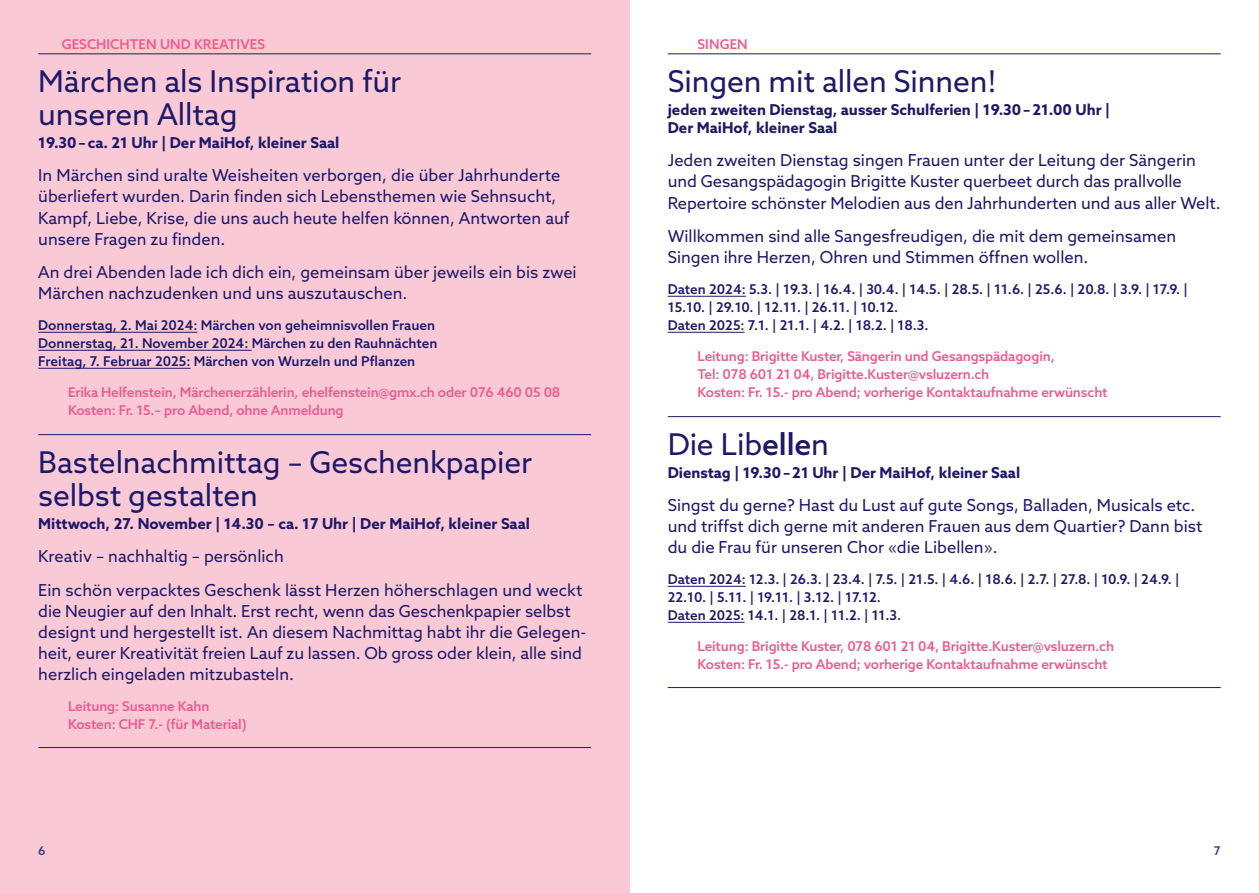
<style>
.page{position:relative;width:1259px;height:893px;background:#fff}
.page>*{position:absolute;margin:0;border:0;box-sizing:border-box;transform-origin:0 0}
.t1{font:30px/33px "Azo Sans";letter-spacing:-.005em;color:#1d186a}
.t2{font:16.5px/21px "Azo Sans";color:#1d186a}
.t3{font:700 15px/18px "Azo Sans";color:#1d186a}
.t4{font:500 13.5px/18px "Azo Sans";letter-spacing:-.01em;color:#f0588d}
.t5{font:500 13.5px/18px "Azo Sans";color:#1d186a}
.t6{font:500 12px "Azo Sans";color:#3d397e}
.s1{font-weight:500}
</style>
<div class="page">
<div style="left:0;top:0;width:629px;height:893px;background:#f9cad6"></div>
<hr style="left:668px;top:53px;width:552px;height:1px;background:#1d186a">
<hr style="left:668px;top:296px;width:78px;height:1px;background:#1d186a">
<hr style="left:668px;top:332px;width:76px;height:1px;background:#1d186a">
<hr style="left:668px;top:416px;width:552px;height:1px;background:#1d186a">
<hr style="left:668px;top:586px;width:78px;height:1px;background:#1d186a">
<hr style="left:668px;top:622px;width:76px;height:1px;background:#1d186a">
<hr style="left:668px;top:687px;width:552px;height:1px;background:#1d186a">
<hr style="left:38px;top:53px;width:553px;height:1px;background:#1d186a">
<hr style="left:38px;top:332px;width:159px;height:1px;background:#1d186a">
<hr style="left:38px;top:350px;width:214px;height:1px;background:#1d186a">
<hr style="left:38px;top:368px;width:152px;height:1px;background:#1d186a">
<hr style="left:38px;top:434px;width:553px;height:1px;background:#1d186a">
<hr style="left:38px;top:747px;width:553px;height:1px;background:#1d186a">
<p class="t4" style="left:62px;top:35px;width:205px">GESCHICHTEN UND KREATIVES</p>
<h1 class="t1" style="left:38px;top:65px;width:364px">Märchen als Inspiration für unseren Alltag</h1>
<p class="t3" style="left:38px;top:133px;width:303px">19.30–ca. 21 Uhr | Der MaiHof, kleiner Saal</p>
<p class="t2" style="left:38px;top:165px;width:533px">In Märchen sind uralte Weisheiten verborgen, die über Jahrhunderte überliefert wurden. Darin finden sich Lebensthemen wie Sehnsucht, Kampf, Liebe, Krise, die uns auch heute helfen können, Antworten auf unsere Fragen zu finden.</p>
<p class="t2" style="left:38px;top:262px;width:540px">An drei Abenden lade ich dich ein, gemeinsam über jeweils ein bis zwei<br>Märchen nachzudenken und uns auszutauschen.</p>
<p class="t5" style="left:38px;top:316px;width:401px">Donnerstag, 2. Mai 2024: Märchen von geheimnisvollen Frauen<br>Donnerstag, 21. November 2024: Märchen zu den Rauhnächten<br>Freitag, 7. Februar 2025: Märchen von Wurzeln und Pflanzen</p>
<p class="t4" style="left:68px;top:383px;width:494px">Erika Helfenstein, Märchenerzählerin, ehelfenstein@gmx.ch oder 076 460 05 08<br>Kosten: Fr. 15.– pro Abend, ohne Anmeldung</p>
<h1 class="t1" style="left:38px;top:446px;width:495px">Bastelnachmittag – Geschenkpapier selbst gestalten</h1>
<p class="t3" style="left:38px;top:514px;width:493px">Mittwoch, 27. November | 14.30 – ca. 17 Uhr | Der MaiHof, kleiner Saal</p>
<p class="t2" style="left:38px;top:539px;width:546px;line-height:33.8px">Kreativ – nachhaltig – persönlich<br>Ein schön verpacktes Geschenk lässt Herzen höherschlagen und weckt</p>
<p class="t2" style="left:38px;top:600px;width:549px">die Neugier auf den Inhalt. Erst recht, wenn das Geschenkpapier selbst designt und hergestellt ist. An diesem Nachmittag habt ihr die Gelegen&shy;heit, eurer Kreativität freien Lauf zu lassen. Ob gross oder klein, alle sind herzlich eingeladen mitzubasteln.</p>
<p class="t4" style="left:68px;top:697px;width:180px">Leitung: Susanne Kahn<br>Kosten: CHF 7.- (für Material)</p>
<p class="t4" style="left:697px;top:35px;width:52px">SINGEN</p>
<h1 class="t1" style="left:668px;top:65px;width:330px">Singen mit allen Sinnen!</h1>
<p class="t3" style="left:668px;top:100px;width:444px">jeden zweiten Dienstag, ausser Schulferien | 19.30–21.00 Uhr |<br>Der MaiHof, kleiner Saal</p>
<p class="t2" style="left:668px;top:150px;width:554px">Jeden zweiten Dienstag singen Frauen unter der Leitung der Sängerin und Gesangspädagogin Brigitte Kuster querbeet durch das prallvolle<br>Repertoire schönster Melodien aus den Jahrhunderten und aus aller Welt.</p>
<p class="t2" style="left:668px;top:226px;width:510px">Willkommen sind alle Sangesfreudigen, die mit dem gemeinsamen<br>Singen ihre Herzen, Ohren und Stimmen öffnen wollen.</p>
<p class="t5" style="left:668px;top:280px;width:521px">Daten 2024: 5.3. | 19.3. | 16.4. | 30.4. | 14.5. | 28.5. | 11.6. | 25.6. | 20.8. | 3.9. | 17.9. |<br>15.10. | 29.10. | 12.11. | 26.11. | 10.12.<br>Daten 2025: 7.1. | 21.1. | 4.2. | 18.2. | 18.3.</p>
<p class="t4" style="left:697px;top:347px;width:411px">Leitung: Brigitte Kuster, Sängerin und Gesangspädagogin,<br>Tel: 078 601 21 04, Brigitte.Kuster@vsluzern.ch<br>Kosten: Fr. 15.- pro Abend; vorherige Kontaktaufnahme erwünscht</p>
<h1 class="t1" style="left:668px;top:428px;width:163px">Die Lib<span class="s1">elle</span>n</h1>
<p class="t3" style="left:668px;top:463px;width:354px">Dienstag | 19.30–21 Uhr | Der MaiHof, kleiner Saal</p>
<p class="t2" style="left:668px;top:495px;width:536px">Singst du gerne? Hast du Lust auf gute Songs, Balladen, Musicals etc. und triffst dich gerne mit anderen Frauen aus dem Quartier? Dann bist du die Frau für unseren Chor «die Libellen».</p>
<p class="t5" style="left:668px;top:570px;width:513px">Daten 2024: 12.3. | 26.3. | 23.4. | 7.5. | 21.5. | 4.6. | 18.6. | 2.7. | 27.8. | 10.9. | 24.9. |<br>22.10. | 5.11. | 19.11. | 3.12. | 17.12.<br>Daten 2025: 14.1. | 28.1. | 11.2. | 11.3.</p>
<p class="t4" style="left:697px;top:637px;width:418px">Leitung: Brigitte Kuster, 078 601 21 04, Brigitte.Kuster@vsluzern.ch<br>Kosten: Fr. 15.- pro Abend; vorherige Kontaktaufnahme erwünscht</p>
<p class="t6" style="left:38px;top:842px;width:9px">6</p>
<p class="t6" style="left:1214px;top:842px;width:8px">7</p>
</div>
